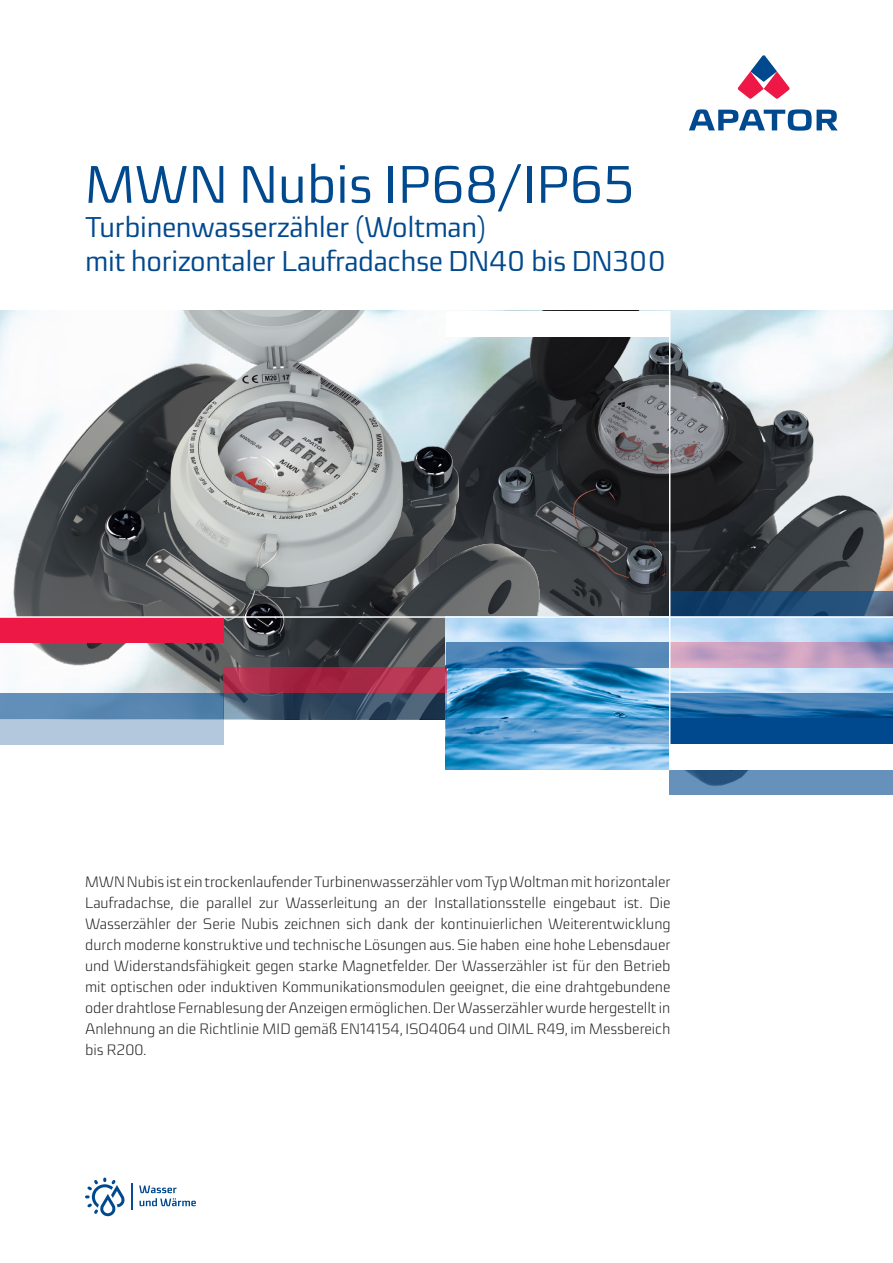
<style>
.page{position:relative;width:893px;height:1263px;background:#fff}
.page>*{position:absolute;margin:0;border:0;box-sizing:border-box;transform-origin:0 0}
.t1{font:52.5px "Sica";color:#01498e}
.t2{font:28.5px/34.2px "Sica";letter-spacing:-.01em;color:#01498e}
.t3{font:300 15px/21px "Sica";color:#231f20;text-align:justify}
</style>
<div class="page">
<svg style="left:738px;top:55px;width:52px;height:44px"></svg>
<svg style="left:689px;top:109px;width:149px;height:22px"></svg>
<img style="left:369px;top:311px;width:524px;height:484px">
<img style="left:0;top:311px;width:725px;height:408px">
<img style="left:446px;top:618px;width:447px;height:151px">
<svg style="left:85px;top:1177px;width:40px;height:39px"></svg>
<svg style="left:131px;top:1183px;width:1px;height:27px"></svg>
<svg style="left:139px;top:1185px;width:57px;height:21px"></svg>
<div style="left:446px;top:311px;width:224px;height:25px;background:#fff"></div>
<svg style="left:670px;top:769px;width:223px;height:26px;background:#648eb6"></svg>
<svg style="left:446px;top:718px;width:223px;height:26px;background:#5498cb"></svg>
<svg style="left:446px;top:642px;width:223px;height:26px;background:#427eb3"></svg>
<svg style="left:670px;top:642px;width:223px;height:26px;background:#c39ebf"></svg>
<svg style="left:670px;top:591px;width:223px;height:25px;background:#204b74"></svg>
<svg style="left:223px;top:693px;width:223px;height:25px;background:#385067"></svg>
<svg style="left:670px;top:693px;width:223px;height:25px;background:#3475ac"></svg>
<svg style="left:223px;top:667px;width:223px;height:26px;background:#aa2c48"></svg>
<div style="left:0;top:693px;width:223px;height:25px;background:linear-gradient(to right,#6592bd,#4e7ea8)"></div>
<div style="left:0;top:719px;width:223px;height:26px;background:#b3c8dd"></div>
<div style="left:670px;top:744px;width:223px;height:25px;background:#fff"></div>
<div style="left:670px;top:718px;width:223px;height:26px;background:#01498e"></div>
<div style="left:0;top:617px;width:223px;height:25px;background:#ed1845"></div>
<hr style="left:669px;top:311px;width:1px;height:459px;background:#fff">
<hr style="left:0;top:616px;width:893px;height:2px;background:#fff">
<h1 class="t1" style="left:85px;top:146px;width:551px">MWN Nubis IP68/IP65</h1>
<h2 class="t2" style="left:85px;top:209px;width:583px">Turbinenwasserzähler (Woltman)<br>mit horizontaler Laufradachse DN40 bis DN300</h2>
<p class="t3" style="left:85px;top:871px;width:587px">MWN Nubis ist ein trockenlaufender Turbinenwasserzähler vom Typ Woltman mit horizontaler Laufradachse, die parallel zur Wasserleitung an der Installationsstelle eingebaut ist. Die Wasserzähler der Serie Nubis zeichnen sich dank der kontinuierlichen Weiterentwicklung durch moderne konstruktive und technische Lösungen aus. Sie haben eine hohe Lebensdauer und Widerstandsfähigkeit gegen starke Magnetfelder. Der Wasserzähler ist für den Betrieb mit optischen oder induktiven Kommunikationsmodulen geeignet, die eine drahtgebundene oder drahtlose Fernablesung der Anzeigen ermöglichen. Der Wasserzähler wurde hergestellt in Anlehnung an die Richtlinie MID gemäß EN14154, ISO4064 und OIML R49, im Messbereich bis R200.</p>
</div>
